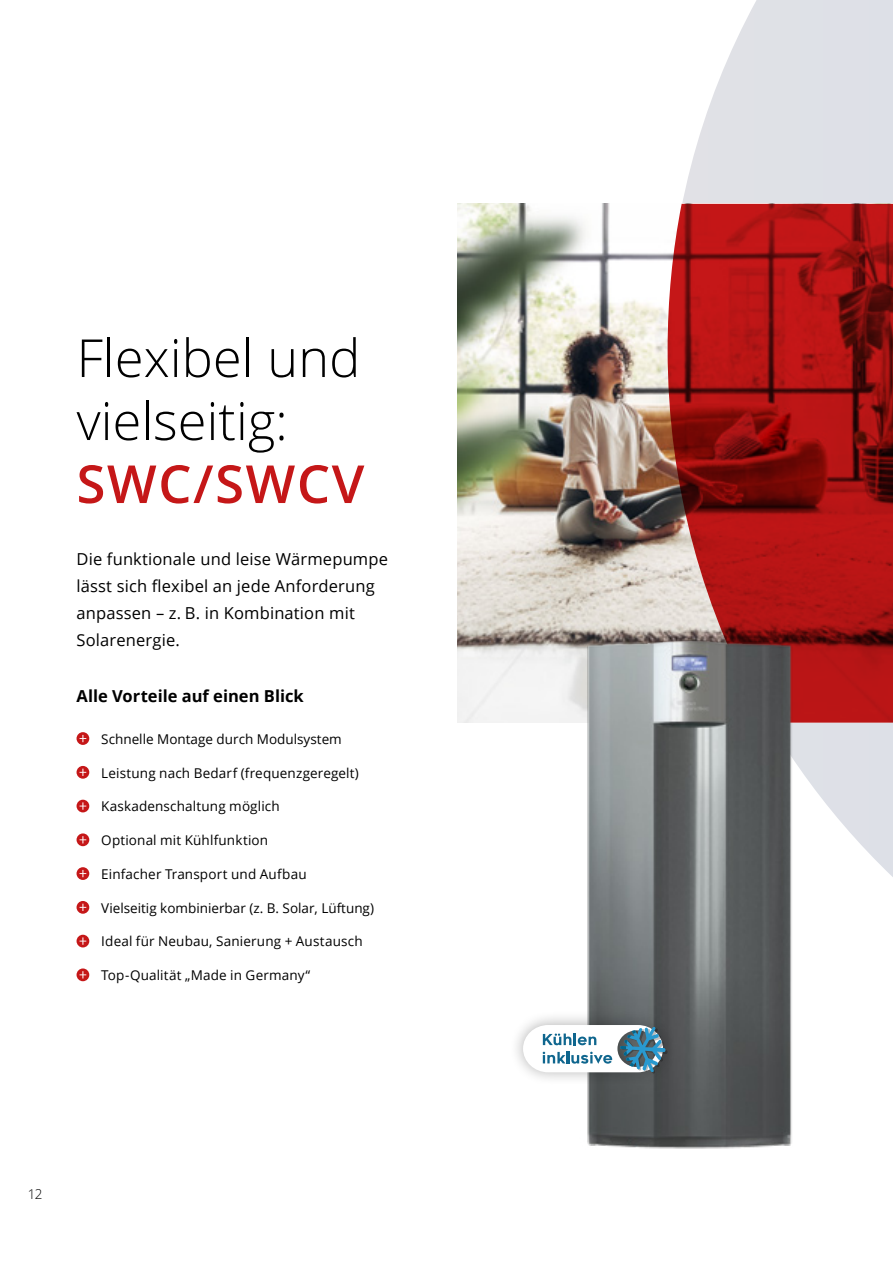
<style>
.page{position:relative;width:893px;height:1263px;background:#fff}
.page>*{position:absolute;margin:0;border:0;box-sizing:border-box;transform-origin:0 0}
.t1{font:300 52.5px/63px "Open Sans";color:#000}
.t2{font:600 52.5px "Open Sans";letter-spacing:.03em;color:#c51718}
.t3{font:16.5px/27px "Open Sans";letter-spacing:.01em;color:#000}
.t4{font:700 16.5px "Open Sans";color:#000}
.t5{font:13.5px "Open Sans";letter-spacing:.01em;color:#000}
.t6{font:300 13.5px "Open Sans";color:#000}
</style>
<div class="page">
<svg style="left:681px;top:0;width:212px;height:877px"></svg>
<img style="left:457px;top:204px;width:211px;height:519px">
<svg style="left:668px;top:204px;width:225px;height:519px;background:#a82322"></svg>
<img style="left:566px;top:622px;width:246px;height:527px">
<svg style="left:77px;top:732px;width:12px;height:13px"></svg>
<svg style="left:80px;top:735px;width:6px;height:7px"></svg>
<svg style="left:77px;top:766px;width:12px;height:13px"></svg>
<svg style="left:80px;top:769px;width:6px;height:7px"></svg>
<div style="left:77px;top:800px;width:12px;height:12px;background:#c51718;border-radius:50%"></div>
<svg style="left:80px;top:802px;width:6px;height:8px"></svg>
<svg style="left:77px;top:833px;width:12px;height:13px"></svg>
<svg style="left:80px;top:836px;width:6px;height:7px"></svg>
<svg style="left:77px;top:867px;width:12px;height:13px"></svg>
<svg style="left:80px;top:870px;width:6px;height:7px"></svg>
<svg style="left:77px;top:901px;width:12px;height:13px"></svg>
<svg style="left:80px;top:904px;width:6px;height:7px"></svg>
<div style="left:77px;top:935px;width:12px;height:12px;background:#c51718;border-radius:50%"></div>
<svg style="left:80px;top:937px;width:6px;height:8px"></svg>
<svg style="left:77px;top:968px;width:12px;height:13px"></svg>
<svg style="left:80px;top:971px;width:6px;height:7px"></svg>
<div style="left:510px;top:1010px;width:166px;height:77px;background:#000;opacity:.3"></div>
<svg style="left:523px;top:1025px;width:145px;height:48px"></svg>
<h1 class="t1" style="left:77px;top:325px;width:285px">Flexibel und vielseitig:</h1>
<h1 class="t2" style="left:77px;top:448px;width:289px">SWC/SWCV</h1>
<p class="t3" style="left:77px;top:545px;width:313px">Die funktionale und leise Wärmepumpe lässt sich flexibel an jede Anforderung anpassen – z. B. in Kombination mit<br>Solarenergie.</p>
<p class="t4" style="left:77px;top:684px;width:229px">Alle Vorteile auf einen Blick</p>
<p class="t5" style="left:101px;top:730px;width:242px">Schnelle Montage durch Modulsystem</p>
<p class="t5" style="left:101px;top:763px;width:259px">Leistung nach Bedarf (frequenzgeregelt)</p>
<p class="t5" style="left:101px;top:797px;width:180px">Kaskadenschaltung möglich</p>
<p class="t5" style="left:101px;top:831px;width:168px">Optional mit Kühlfunktion</p>
<p class="t5" style="left:101px;top:865px;width:207px">Einfacher Transport und Aufbau</p>
<p class="t5" style="left:101px;top:898px;width:274px">Vielseitig kombinierbar (z. B. Solar, Lüftung)</p>
<p class="t5" style="left:101px;top:932px;width:263px">Ideal für Neubau, Sanierung + Austausch</p>
<p class="t5" style="left:101px;top:966px;width:210px">Top-Qualität „Made in Germany“</p>
<p class="t6" style="left:28px;top:1185px;width:16px">12</p>
</div>
